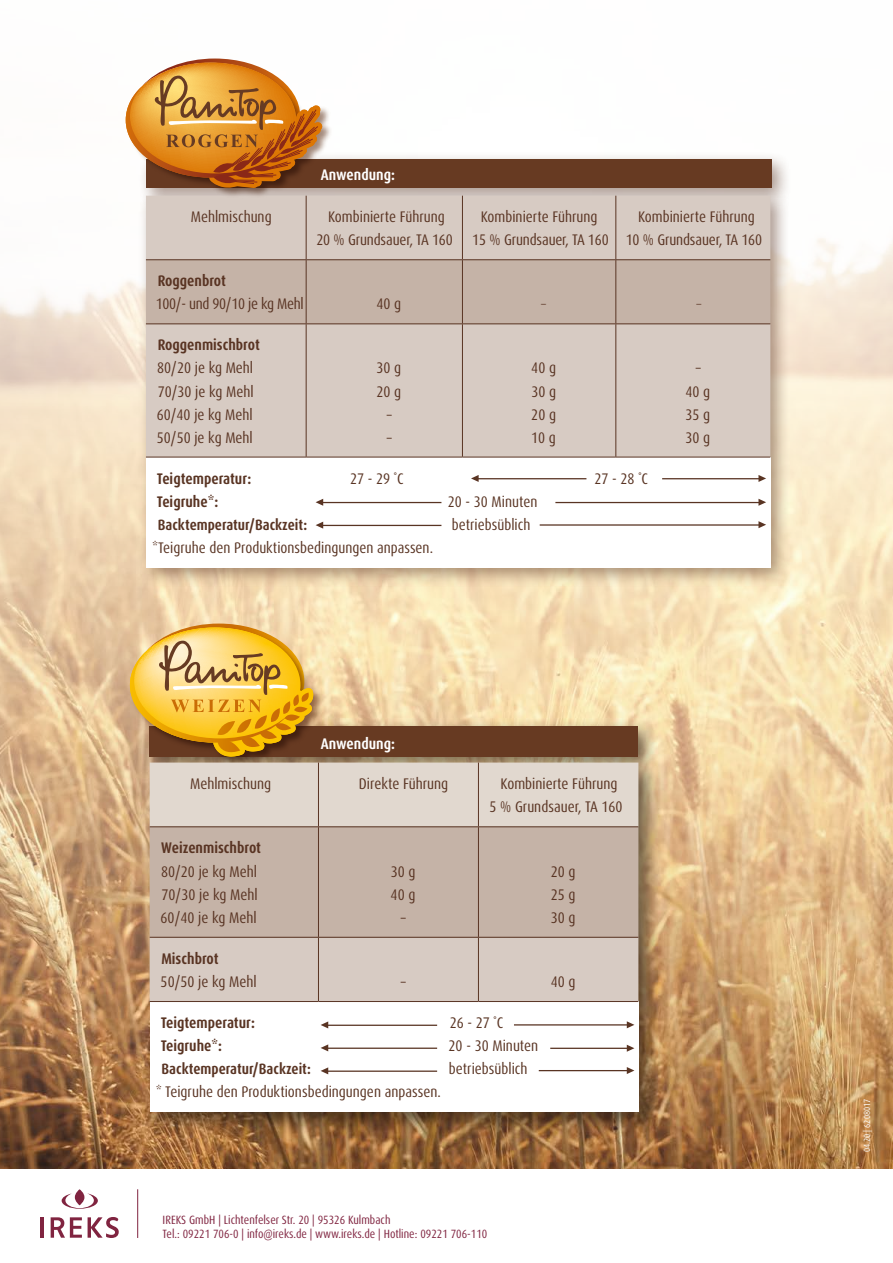
<style>
.page{position:relative;width:893px;height:1263px;background:#fff}
.page>*{position:absolute;margin:0;border:0;box-sizing:border-box;transform-origin:0 0}
.t1{font:condensed 15.45px/23.1px "Dax Pro";color:#593423;text-align:center}
.t2{font:700 condensed 15.45px "Dax Pro";color:#593423}
.t3{font:700 condensed 15.45px "Dax Pro";color:#fff}
.t4{font:condensed 15.3px/23.1px "Dax Pro";color:#593423;text-align:center}
.t5{font:700 condensed 15.3px "Dax Pro";color:#593423}
.t6{font:condensed 15.3px "Dax Pro";letter-spacing:-.02em;color:#593423}
.t7{font:700 condensed 15.3px "Dax Pro";color:#fff}
.t8{font:300 condensed 15.3px "Dax Pro";color:#593423}
.t9{font:700 condensed 15px "Dax Pro";color:#593423}
.t10{font:condensed 12px/13.5px "Dax Pro";color:#802440}
.t11{font:condensed 9px "Dax Pro";color:#fff}
</style>
<div class="page">
<img style="left:0;top:58px;width:893px;height:1111px">
<div style="left:142px;top:718px;width:516px;height:59px;background:#000;opacity:.5"></div>
<div style="left:145px;top:758px;width:517px;height:377px;background:#000;opacity:.5"></div>
<svg style="left:130px;top:617px;width:508px;height:210px"></svg>
<div style="left:150px;top:827px;width:488px;height:110px;background:#c5b3a7"></div>
<div style="left:150px;top:938px;width:488px;height:63px;background:#d7cbc3"></div>
<div style="left:150px;top:1001px;width:488px;height:111px;background:#fff"></div>
<hr style="left:318px;top:762px;width:1px;height:64px;background:#593423">
<hr style="left:478px;top:762px;width:1px;height:64px;background:#593423">
<hr style="left:150px;top:826px;width:168px;height:1px;background:#593423">
<hr style="left:318px;top:826px;width:160px;height:1px;background:#593423">
<hr style="left:318px;top:827px;width:1px;height:110px;background:#593423">
<hr style="left:478px;top:826px;width:160px;height:1px;background:#593423">
<hr style="left:478px;top:827px;width:1px;height:110px;background:#593423">
<hr style="left:150px;top:937px;width:168px;height:1px;background:#593423">
<hr style="left:318px;top:937px;width:160px;height:1px;background:#593423">
<hr style="left:318px;top:938px;width:1px;height:63px;background:#593423">
<hr style="left:478px;top:937px;width:160px;height:1px;background:#593423">
<hr style="left:478px;top:938px;width:1px;height:63px;background:#593423">
<hr style="left:150px;top:1001px;width:168px;height:1px;background:#593423">
<hr style="left:318px;top:1001px;width:160px;height:1px;background:#593423">
<hr style="left:478px;top:1001px;width:160px;height:1px;background:#593423">
<img style="left:892px;top:408px;width:1px;height:761px">
<hr style="left:892px;top:279px;width:1px;height:127px;background:#fff">
<div style="left:138px;top:152px;width:653px;height:57px;background:#593423;opacity:.5"></div>
<div style="left:146px;top:160px;width:626px;height:28px;background:#673a22"></div>
<div style="left:138px;top:188px;width:653px;height:400px;background:#593423;opacity:.5"></div>
<div style="left:146px;top:196px;width:624px;height:261px;background:#d7cbc3"></div>
<div style="left:146px;top:260px;width:624px;height:63px;background:#c5b3a7"></div>
<div style="left:146px;top:457px;width:624px;height:110px;background:#fff"></div>
<hr style="left:306px;top:196px;width:1px;height:63px;background:#593423">
<hr style="left:462px;top:196px;width:1px;height:63px;background:#593423">
<hr style="left:615px;top:196px;width:1px;height:63px;background:#593423">
<hr style="left:146px;top:259px;width:160px;height:1px;background:#593423">
<hr style="left:306px;top:259px;width:156px;height:1px;background:#593423">
<hr style="left:306px;top:260px;width:1px;height:63px;background:#593423">
<hr style="left:462px;top:259px;width:154px;height:1px;background:#593423">
<hr style="left:462px;top:260px;width:1px;height:63px;background:#593423">
<hr style="left:616px;top:259px;width:154px;height:1px;background:#593423">
<hr style="left:615px;top:260px;width:1px;height:63px;background:#593423">
<hr style="left:146px;top:323px;width:160px;height:1px;background:#593423">
<hr style="left:306px;top:323px;width:156px;height:1px;background:#593423">
<hr style="left:306px;top:324px;width:1px;height:133px;background:#593423">
<hr style="left:462px;top:323px;width:154px;height:1px;background:#593423">
<hr style="left:462px;top:324px;width:1px;height:133px;background:#593423">
<hr style="left:616px;top:323px;width:154px;height:1px;background:#593423">
<hr style="left:615px;top:324px;width:1px;height:133px;background:#593423">
<hr style="left:146px;top:457px;width:160px;height:1px;background:#593423">
<hr style="left:306px;top:457px;width:156px;height:1px;background:#593423">
<hr style="left:462px;top:457px;width:154px;height:1px;background:#593423">
<hr style="left:616px;top:457px;width:154px;height:1px;background:#593423">
<hr style="left:475px;top:478px;width:111px;height:1px;background:#593423">
<hr style="left:662px;top:478px;width:99px;height:1px;background:#593423">
<svg style="left:758px;top:475px;width:8px;height:7px"></svg>
<svg style="left:471px;top:475px;width:8px;height:7px"></svg>
<hr style="left:321px;top:502px;width:120px;height:1px;background:#593423">
<hr style="left:555px;top:502px;width:206px;height:1px;background:#593423">
<svg style="left:758px;top:499px;width:8px;height:7px"></svg>
<svg style="left:316px;top:499px;width:7px;height:7px"></svg>
<svg style="left:126px;top:59px;width:208px;height:143px"></svg>
<hr style="left:321px;top:525px;width:120px;height:1px;background:#593423">
<svg style="left:316px;top:522px;width:7px;height:7px"></svg>
<hr style="left:540px;top:524px;width:221px;height:2px;background:#593423">
<svg style="left:758px;top:521px;width:8px;height:7px"></svg>
<hr style="left:324px;top:1024px;width:113px;height:2px;background:#593423">
<hr style="left:324px;top:1047px;width:113px;height:2px;background:#593423">
<hr style="left:324px;top:1070px;width:113px;height:2px;background:#593423">
<svg style="left:321px;top:1021px;width:7px;height:7px"></svg>
<svg style="left:321px;top:1044px;width:7px;height:7px"></svg>
<svg style="left:321px;top:1067px;width:7px;height:7px"></svg>
<hr style="left:514px;top:1024px;width:117px;height:1px;background:#593423">
<hr style="left:550px;top:1048px;width:81px;height:1px;background:#593423">
<hr style="left:539px;top:1070px;width:92px;height:1px;background:#593423">
<svg style="left:627px;top:1021px;width:7px;height:7px"></svg>
<svg style="left:627px;top:1045px;width:7px;height:7px"></svg>
<svg style="left:627px;top:1067px;width:7px;height:7px"></svg>
<hr style="left:137px;top:1189px;width:1px;height:49px;background:#802440">
<hr style="left:41px;top:1217px;width:3px;height:21px;background:#802440">
<svg style="left:51px;top:1217px;width:31px;height:21px"></svg>
<svg style="left:88px;top:1217px;width:31px;height:21px"></svg>
<svg style="left:62px;top:1189px;width:36px;height:20px"></svg>
<p class="t7" style="left:321px;top:164px;width:76px">Anwendung:</p>
<p class="t4" style="left:191px;top:205px;width:82px">Mehlmischung</p>
<p class="t4" style="left:316px;top:205px;width:138px">Kombinierte Führung<br>20 % Grundsauer, TA 160</p>
<p class="t4" style="left:472px;top:205px;width:138px">Kombinierte Führung<br>15 % Grundsauer, TA 160</p>
<p class="t4" style="left:626px;top:205px;width:138px">Kombinierte Führung<br>10 % Grundsauer, TA 160</p>
<p class="t5" style="left:158px;top:271px;width:70px">Roggenbrot</p>
<p class="t6" style="left:156px;top:294px;width:150px">100/- und 90/10 je kg Mehl</p>
<p class="t4" style="left:376px;top:293px;width:26px">40 g</p>
<p class="t5" style="left:158px;top:335px;width:104px">Roggenmischbrot</p>
<p class="t4" style="left:157px;top:357px;width:98px;text-align:justify">80/20 je kg Mehl 70/30 je kg Mehl 60/40 je kg Mehl 50/50 je kg Mehl</p>
<p class="t4" style="left:376px;top:357px;width:26px">30 g<br>20 g –<br>–</p>
<p class="t4" style="left:531px;top:357px;width:26px;text-align:justify">40 g 30 g 20 g 10 g</p>
<p class="t4" style="left:685px;top:357px;width:26px">–<br>40 g<br>35 g<br>30 g</p>
<p class="t2" style="left:157px;top:468px;width:96px">Teigtemperatur:</p>
<p class="t4" style="left:350px;top:467px;width:55px">27 - 29 ˚C</p>
<p class="t4" style="left:594px;top:467px;width:55px">27 - 28 ˚C</p>
<p class="t2" style="left:157px;top:491px;width:63px">Teigruhe*:</p>
<p class="t4" style="left:448px;top:490px;width:91px">20 - 30 Minuten</p>
<p class="t9" style="left:158px;top:515px;width:151px">Backtemperatur/Backzeit:</p>
<p class="t4" style="left:452px;top:513px;width:80px">betriebsüblich</p>
<p class="t4" style="left:152px;top:536px;width:282px">*Teigruhe den Produktionsbedingungen anpassen.</p>
<p class="t8" style="left:541px;top:293px;width:6px">–</p>
<p class="t8" style="left:696px;top:293px;width:6px">–</p>
<p class="t3" style="left:321px;top:733px;width:76px">Anwendung:</p>
<p class="t1" style="left:190px;top:772px;width:83px">Mehlmischung</p>
<p class="t1" style="left:359px;top:772px;width:91px">Direkte Führung</p>
<p class="t1" style="left:489px;top:772px;width:135px">Kombinierte Führung<br>5 % Grundsauer, TA 160</p>
<p class="t2" style="left:161px;top:838px;width:101px">Weizenmischbrot</p>
<p class="t1" style="left:161px;top:860px;width:99px;text-align:justify">80/20 je kg Mehl 70/30 je kg Mehl 60/40 je kg Mehl</p>
<p class="t1" style="left:391px;top:860px;width:26px">30 g<br>40 g –</p>
<p class="t1" style="left:551px;top:860px;width:26px;text-align:justify">20 g 25 g 30 g</p>
<p class="t2" style="left:161px;top:948px;width:59px">Mischbrot</p>
<p class="t1" style="left:161px;top:970px;width:98px">50/50 je kg Mehl</p>
<p class="t1" style="left:401px;top:970px;width:7px">–</p>
<p class="t1" style="left:551px;top:970px;width:26px">40 g</p>
<p class="t2" style="left:161px;top:1013px;width:96px">Teigtemperatur:</p>
<p class="t1" style="left:450px;top:1011px;width:55px">26 - 27 ˚C</p>
<p class="t2" style="left:161px;top:1036px;width:63px">Teigruhe*:</p>
<p class="t1" style="left:449px;top:1034px;width:91px">20 - 30 Minuten</p>
<p class="t9" style="left:161px;top:1059px;width:151px">Backtemperatur/Backzeit:</p>
<p class="t1" style="left:449px;top:1057px;width:80px">betriebsüblich</p>
<p class="t1" style="left:156px;top:1080px;width:286px">* Teigruhe den Produktionsbedingungen anpassen.</p>
<p class="t10" style="left:163px;top:1214px;width:326px">IREKS GmbH | Lichtenfelser Str. 20 | 95326 Kulmbach<br>Tel.: 09221 706-0 | info@ireks.de | www.ireks.de | Hotline: 09221 706-110</p>
<p class="t11" style="left:861px;top:1152px;width:55px;rotate:-90deg">04.20 | 6208017</p>
</div>
